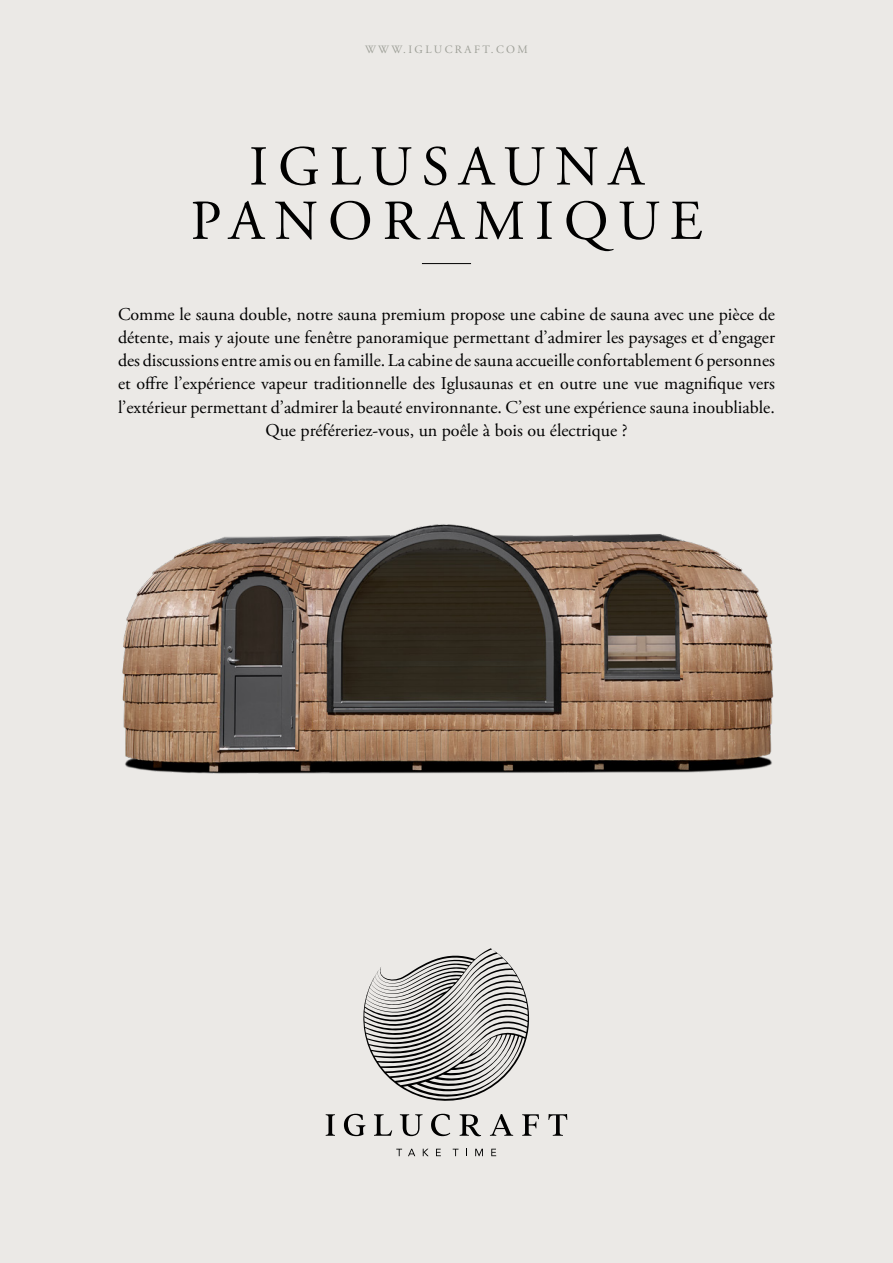
<style>
.page{position:relative;width:893px;height:1263px;background:#ebe9e6}
.page>*{position:absolute;margin:0;border:0;box-sizing:border-box;transform-origin:0 0}
.t1{font:56.25px/54.3px "Adobe Garamond Pro";letter-spacing:.175em;color:#000;text-align:center}
.t2{font:18px/23.2px "Adobe Garamond Pro";color:#000;text-align:center}
.t3{font:11.25px "Adobe Garamond Pro";letter-spacing:.215em;color:#9d9f97}
</style>
<div class="page">
<img style="left:122px;top:524px;width:652px;height:250px">
<hr style="left:422px;top:263px;width:49px;height:1px;background:#000">
<svg style="left:326px;top:1114px;width:9px;height:22px"></svg>
<svg style="left:548px;top:1114px;width:19px;height:22px"></svg>
<svg style="left:344px;top:948px;width:195px;height:188px"></svg>
<svg style="left:396px;top:1149px;width:6px;height:7px"></svg>
<svg style="left:408px;top:1149px;width:7px;height:7px"></svg>
<svg style="left:423px;top:1149px;width:6px;height:7px"></svg>
<svg style="left:436px;top:1149px;width:5px;height:7px"></svg>
<svg style="left:453px;top:1149px;width:5px;height:7px"></svg>
<svg style="left:475px;top:1149px;width:8px;height:7px"></svg>
<svg style="left:491px;top:1149px;width:5px;height:7px"></svg>
<p class="t3" style="left:365px;top:42px;width:164px">WWW.IGLUCRAFT.COM</p>
<h1 class="t1" style="left:191px;top:141px;width:513px">IGLUSAUNA<br>PANORAMIQUE</h1>
<p class="t2" style="left:118px;top:303px;width:658px">Comme le sauna double, notre sauna premium propose une cabine de sauna avec une pièce de détente, mais y ajoute une fenêtre panoramique permettant d’admirer les paysages et d’engager des discussions entre amis ou en famille. La cabine de sauna accueille confortablement 6 personnes et offre l’expérience vapeur traditionnelle des Iglusaunas et en outre une vue magnifique vers l’extérieur permettant d’admirer la beauté environnante. C’est une expérience sauna inoubliable.<br>Que préféreriez-vous, un poêle à bois ou électrique ?</p>
</div>
